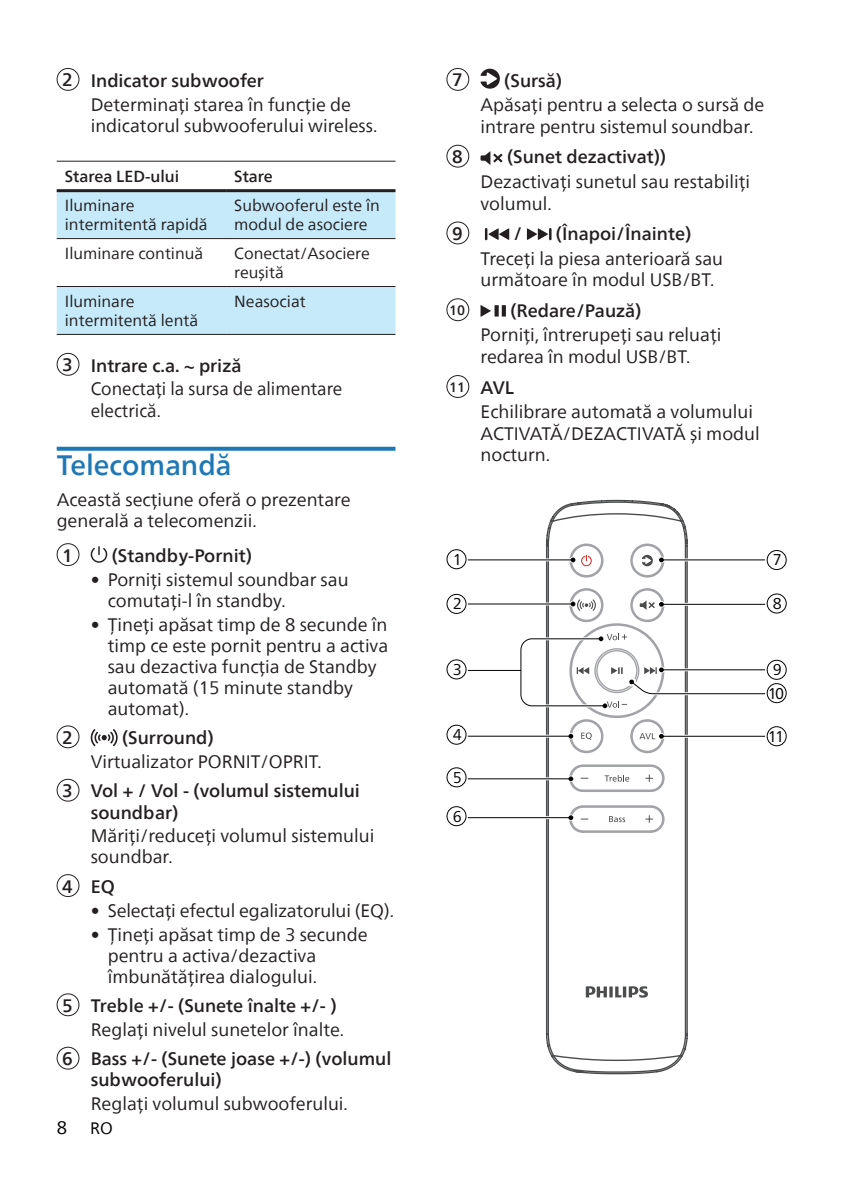
<style>
.page{position:relative;width:842px;height:1191px;background:#fff}
.page>*{position:absolute;margin:0;border:0;box-sizing:border-box;transform-origin:0 0}
.heading2{font:500 28px "Neue Frutiger World";color:#1e78b6}
.List_Continue{font:18px/21px "Neue Frutiger World";color:#231f20}
.base_list-item_Medium{font:500 18px/21px "Neue Frutiger World";color:#231f20}
.Body_Text_9{font:18px/21px "Neue Frutiger World";color:#231f20}
.List_Continue-2{font:18px/21.6px "Neue Frutiger World";color:#231f20;scale:.96 1}
.t1{font:18px "Neue Frutiger World";color:#000}
.t2{font:16.4px "Neue Frutiger World";color:#000}
.Table_text_8{font:16px/19.2px "Neue Frutiger World";color:#231f20}
.Table_text-_Medium_8{font:500 16px "Neue Frutiger World";color:#231f20}
.t3{font:15.6px/23.4px "Neue Frutiger World";color:#030303;text-align:center}
.t4{font:500 13.6px "Neue Frutiger World";color:#231f20}
.s1{font-weight:500}
</style>
<div class="page">
<svg style="left:57px;top:447px;width:338px;height:4px"></svg>
<div style="left:57px;top:68px;width:22px;height:23px;border:1px solid #231f20;border-radius:50%"></div>
<svg style="left:57px;top:192px;width:338px;height:142px;fill:#c6eafa"></svg>
<hr style="left:57px;top:238px;width:169px;height:1px;background:#231f20">
<hr style="left:226px;top:238px;width:169px;height:1px;background:#231f20">
<hr style="left:57px;top:286px;width:169px;height:1px;background:#231f20">
<hr style="left:226px;top:286px;width:169px;height:1px;background:#231f20">
<hr style="left:57px;top:161px;width:169px;height:1px;background:#231f20">
<hr style="left:226px;top:161px;width:169px;height:1px;background:#231f20">
<hr style="left:57px;top:334px;width:169px;height:1px;background:#231f20">
<hr style="left:226px;top:334px;width:169px;height:1px;background:#231f20">
<hr style="left:57px;top:189px;width:169px;height:3px;background:#231f20">
<hr style="left:226px;top:189px;width:169px;height:3px;background:#231f20">
<div style="left:57px;top:353px;width:22px;height:23px;border:1px solid #231f20;border-radius:50%"></div>
<div style="left:57px;top:543px;width:22px;height:23px;border:1px solid #231f20;border-radius:50%"></div>
<svg style="left:91px;top:546px;width:16px;height:17px"></svg>
<div style="left:57px;top:725px;width:22px;height:23px;border:1px solid #231f20;border-radius:50%"></div>
<svg style="left:91px;top:729px;width:27px;height:17px"></svg>
<div style="left:57px;top:779px;width:22px;height:22px;border:1px solid #231f20;border-radius:50%"></div>
<div style="left:57px;top:874px;width:22px;height:23px;border:1px solid #231f20;border-radius:50%"></div>
<div style="left:57px;top:993px;width:22px;height:23px;border:1px solid #231f20;border-radius:50%"></div>
<div style="left:57px;top:1046px;width:22px;height:23px;border:1px solid #231f20;border-radius:50%"></div>
<div style="left:446px;top:68px;width:23px;height:23px;border:1px solid #231f20;border-radius:50%"></div>
<svg style="left:480px;top:69px;width:20px;height:20px"></svg>
<div style="left:446px;top:145px;width:23px;height:22px;border:1px solid #231f20;border-radius:50%"></div>
<svg style="left:480px;top:151px;width:23px;height:14px"></svg>
<div style="left:446px;top:222px;width:23px;height:22px;border:1px solid #231f20;border-radius:50%"></div>
<svg style="left:485px;top:228px;width:24px;height:12px"></svg>
<svg style="left:527px;top:228px;width:24px;height:12px"></svg>
<div style="left:446px;top:298px;width:23px;height:23px;border:1px solid #231f20;border-radius:50%"></div>
<svg style="left:480px;top:305px;width:11px;height:12px"></svg>
<svg style="left:502px;top:305px;width:4px;height:11px"></svg>
<div style="left:494px;top:305px;width:5px;height:11px;background:#231f20"></div>
<div style="left:446px;top:375px;width:23px;height:23px;border:1px solid #231f20;border-radius:50%"></div>
<svg style="left:546px;top:500px;width:142px;height:574px"></svg>
<svg style="left:586px;top:986px;width:62px;height:11px"></svg>
<div style="left:446px;top:549px;width:20px;height:20px;border:1px solid #030303;border-radius:50%"></div>
<div style="left:446px;top:594px;width:20px;height:20px;border:1px solid #030303;border-radius:50%"></div>
<div style="left:446px;top:659px;width:20px;height:20px;border:1px solid #030303;border-radius:50%"></div>
<div style="left:446px;top:767px;width:20px;height:20px;border:1px solid #030303;border-radius:50%"></div>
<div style="left:446px;top:806px;width:20px;height:20px;border:1px solid #030303;border-radius:50%"></div>
<div style="left:767px;top:550px;width:20px;height:20px;border:1px solid #030303;border-radius:50%"></div>
<div style="left:767px;top:593px;width:20px;height:20px;border:1px solid #030303;border-radius:50%"></div>
<div style="left:767px;top:660px;width:20px;height:20px;border:1px solid #030303;border-radius:50%"></div>
<div style="left:767px;top:683px;width:20px;height:20px;border:1px solid #030303;border-radius:50%"></div>
<div style="left:767px;top:726px;width:20px;height:20px;border:1px solid #030303;border-radius:50%"></div>
<svg style="left:467px;top:543px;width:301px;height:290px"></svg>
<hr style="left:468px;top:735px;width:102px;height:1px;background:#030303">
<div style="left:446px;top:724px;width:20px;height:20px;border:1px solid #030303;border-radius:50%"></div>
<p class="base_list-item_Medium" style="left:62px;top:70px;width:12px">2</p>
<p class="base_list-item_Medium" style="left:91px;top:70px;width:175px">Indicator subwoofer</p>
<p class="List_Continue" style="left:91px;top:94px;width:288px;line-height:21.6px">Determinaţi starea în funcţie de indicatorul subwooferului wireless.</p>
<p class="Table_text-_Medium_8" style="left:65px;top:163px;width:116px">Starea LED-ului</p>
<p class="Table_text-_Medium_8" style="left:234px;top:163px;width:40px">Stare</p>
<p class="Table_text_8" style="left:65px;top:196px;width:144px">Iluminare intermitentă rapidă</p>
<p class="Table_text_8" style="left:234px;top:196px;width:147px">Subwooferul este în modul de asociere</p>
<p class="Table_text_8" style="left:65px;top:244px;width:140px">Iluminare continuă</p>
<p class="Table_text_8" style="left:234px;top:244px;width:137px">Conectat/Asociere reuşită</p>
<p class="Table_text_8" style="left:65px;top:292px;width:135px">Iluminare intermitentă lentă</p>
<p class="Table_text_8" style="left:234px;top:292px;width:73px">Neasociat</p>
<p class="base_list-item_Medium" style="left:62px;top:354px;width:12px">3</p>
<p class="base_list-item_Medium" style="left:91px;top:355px;width:152px">Intrare c.a. ~ priză</p>
<p class="List_Continue-2" style="left:91px;top:378px;width:264px">Conectaţi la sursa de alimentare electrică.</p>
<p class="heading2" style="left:57px;top:442px;width:176px">Telecomandă</p>
<p class="Body_Text_9" style="left:57px;top:489px;width:295px">Această secţiune oferă o prezentare generală a telecomenzii.</p>
<p class="base_list-item_Medium" style="left:62px;top:545px;width:12px">1</p>
<p class="base_list-item_Medium" style="left:112px;top:545px;width:142px">(Standby-Pornit)</p>
<p class="List_Continue" style="left:108px;top:569px;width:242px;text-indent:-17px"><span class="s1">•</span> Porniţi sistemul soundbar sau comutaţi-l în standby.</p>
<p class="List_Continue" style="left:108px;top:614px;width:282px;text-indent:-17px"><span class="s1">•</span> Ţineţi apăsat timp de 8 secunde în timp ce este pornit pentru a activa sau dezactiva funcţia de Standby automată (15 minute standby automat).</p>
<p class="base_list-item_Medium" style="left:62px;top:727px;width:12px">2</p>
<p class="base_list-item_Medium" style="left:122px;top:727px;width:93px">(Surround)</p>
<p class="List_Continue" style="left:91px;top:751px;width:232px">Virtualizator PORNIT/OPRIT.</p>
<p class="base_list-item_Medium" style="left:62px;top:780px;width:12px">3</p>
<p class="base_list-item_Medium" style="left:91px;top:780px;width:271px">Vol + / Vol - (volumul sistemului soundbar)</p>
<p class="List_Continue" style="left:91px;top:826px;width:285px">Măriţi/reduceţi volumul sistemului soundbar.</p>
<p class="base_list-item_Medium" style="left:62px;top:875px;width:12px">4</p>
<p class="base_list-item_Medium" style="left:91px;top:876px;width:26px">EQ</p>
<p class="List_Continue" style="left:91px;top:900px;width:305px"><span class="s1">•</span> Selectaţi efectul egalizatorului (EQ).</p>
<p class="List_Continue" style="left:108px;top:924px;width:261px;text-indent:-17px"><span class="s1">•</span> Ţineţi apăsat timp de 3 secunde pentru a activa/dezactiva îmbunătăţirea dialogului.</p>
<p class="base_list-item_Medium" style="left:62px;top:995px;width:12px">5</p>
<p class="base_list-item_Medium" style="left:91px;top:995px;width:247px">Treble +/- (Sunete înalte +/- )</p>
<p class="List_Continue" style="left:91px;top:1019px;width:255px">Reglaţi nivelul sunetelor înalte.</p>
<p class="base_list-item_Medium" style="left:62px;top:1048px;width:12px">6</p>
<p class="base_list-item_Medium" style="left:91px;top:1048px;width:302px">Bass +/- (Sunete joase +/-) (volumul subwooferului)</p>
<p class="List_Continue" style="left:91px;top:1093px;width:259px">Reglaţi volumul subwooferului.</p>
<p class="t1" style="left:57px;top:1114px;width:12px">8</p>
<p class="t2" style="left:90px;top:1115px;width:24px">RO</p>
<p class="base_list-item_Medium" style="left:452px;top:70px;width:12px">7</p>
<p class="base_list-item_Medium" style="left:504px;top:70px;width:59px">(Sursă)</p>
<p class="List_Continue" style="left:480px;top:94px;width:285px;line-height:21.6px">Apăsaţi pentru a selecta o sursă de intrare pentru sistemul soundbar.</p>
<p class="base_list-item_Medium" style="left:452px;top:146px;width:12px">8</p>
<p class="base_list-item_Medium" style="left:507px;top:147px;width:161px">(Sunet dezactivat))</p>
<p class="List_Continue" style="left:480px;top:171px;width:271px;line-height:21.6px">Dezactivaţi sunetul sau restabiliţi volumul.</p>
<p class="base_list-item_Medium" style="left:452px;top:223px;width:12px">9</p>
<p class="base_list-item_Medium" style="left:514px;top:223px;width:10px">/</p>
<p class="base_list-item_Medium" style="left:556px;top:223px;width:137px">(Înapoi/Înainte)</p>
<p class="List_Continue" style="left:480px;top:248px;width:244px;line-height:21.6px">Treceţi la piesa anterioară sau următoare în modul USB/BT.</p>
<p class="t4" style="left:449px;top:299px;width:17px">10</p>
<p class="base_list-item_Medium" style="left:510px;top:300px;width:133px">(Redare/Pauză)</p>
<p class="List_Continue" style="left:480px;top:324px;width:242px;line-height:21.6px">Porniţi, întrerupeţi sau reluaţi redarea în modul USB/BT.</p>
<p class="t4" style="left:449px;top:376px;width:17px">11</p>
<p class="base_list-item_Medium" style="left:480px;top:377px;width:35px">AVL</p>
<p class="List_Continue" style="left:480px;top:401px;width:281px;line-height:21.6px">Echilibrare automată a volumului<br>ACTIVATĂ/DEZACTIVATĂ şi modul nocturn.</p>
<p class="t3" style="left:453px;top:548px;width:11px">1</p>
<p class="t3" style="left:453px;top:592px;width:11px">2</p>
<p class="t3" style="left:773px;top:548px;width:11px">7</p>
<p class="t3" style="left:773px;top:592px;width:11px">8</p>
<p class="t3" style="left:453px;top:658px;width:11px">3</p>
<p class="t3" style="left:768px;top:658px;width:18px">9<br>10</p>
<p class="t3" style="left:453px;top:723px;width:11px">4</p>
<p class="t3" style="left:768px;top:724px;width:18px">11</p>
<p class="t3" style="left:453px;top:766px;width:11px">5</p>
<p class="t3" style="left:453px;top:804px;width:11px">6</p>
</div>
